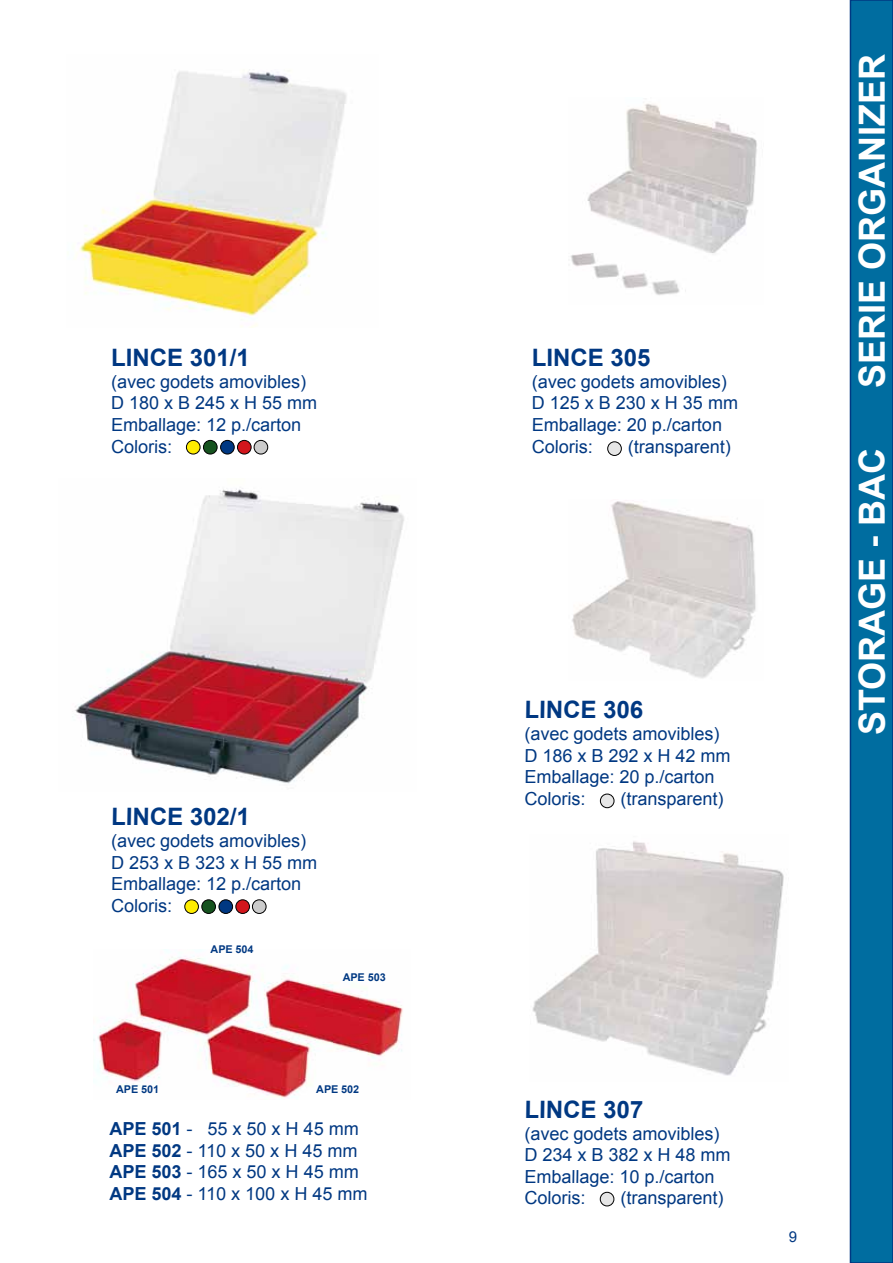
<style>
.page{position:relative;width:893px;height:1263px;background:#fff}
.page>*{position:absolute;margin:0;border:0;box-sizing:border-box;transform-origin:0 0}
.t1{font:700 36px "Arial";color:#fff}
.t2{font:700 24px "Arial";color:#003882}
.t3{font:18px/21.6px "Arial";color:#003882}
.t4{font:15px "Arial";color:#003882}
.t5{font:700 10.8px "Arial";color:#003882}
.s1{font-weight:700}
</style>
<div class="page">
<div style="left:850px;top:0;width:43px;height:1263px;background:#006da0"></div>
<div style="left:850px;top:0;width:43px;height:1263px;border:2px solid #003882"></div>
<img style="left:79px;top:70px;width:268px;height:257px">
<img style="left:72px;top:488px;width:332px;height:296px">
<div style="left:186px;top:440px;width:14px;height:14px;background:#ffed00;border-radius:50%"></div>
<div style="left:186px;top:440px;width:14px;height:14px;border:1px solid #000;border-radius:50%"></div>
<div style="left:203px;top:440px;width:14px;height:14px;background:#16531f;border-radius:50%"></div>
<div style="left:203px;top:440px;width:14px;height:14px;border:1px solid #000;border-radius:50%"></div>
<div style="left:221px;top:440px;width:13px;height:14px;background:#003882;border-radius:50%"></div>
<div style="left:220px;top:440px;width:14px;height:14px;border:1px solid #000;border-radius:50%"></div>
<div style="left:237px;top:440px;width:14px;height:14px;background:#d2161c;border-radius:50%"></div>
<div style="left:237px;top:440px;width:14px;height:14px;border:1px solid #000;border-radius:50%"></div>
<div style="left:254px;top:440px;width:14px;height:14px;background:#ccc;border-radius:50%"></div>
<div style="left:254px;top:440px;width:14px;height:14px;border:1px solid #000;border-radius:50%"></div>
<div style="left:608px;top:442px;width:13px;height:13px;background:#e6e6e6;border-radius:50%"></div>
<div style="left:607px;top:441px;width:15px;height:15px;border:1px solid #000;border-radius:50%"></div>
<div style="left:600px;top:1192px;width:14px;height:14px;background:#e6e6e6;border-radius:50%"></div>
<div style="left:600px;top:1192px;width:14px;height:14px;border:1px solid #000;border-radius:50%"></div>
<div style="left:185px;top:900px;width:13px;height:13px;background:#ffed00;border-radius:50%"></div>
<div style="left:185px;top:899px;width:14px;height:15px;border:1px solid #000;border-radius:50%"></div>
<div style="left:202px;top:900px;width:13px;height:13px;background:#16531f;border-radius:50%"></div>
<div style="left:202px;top:899px;width:14px;height:15px;border:1px solid #000;border-radius:50%"></div>
<div style="left:219px;top:900px;width:14px;height:13px;background:#003882;border-radius:50%"></div>
<div style="left:219px;top:899px;width:14px;height:15px;border:1px solid #000;border-radius:50%"></div>
<div style="left:236px;top:900px;width:13px;height:13px;background:#d2161c;border-radius:50%"></div>
<div style="left:236px;top:899px;width:14px;height:15px;border:1px solid #000;border-radius:50%"></div>
<div style="left:252px;top:900px;width:14px;height:13px;background:#ccc;border-radius:50%"></div>
<div style="left:252px;top:899px;width:14px;height:15px;border:1px solid #000;border-radius:50%"></div>
<img style="left:94px;top:949px;width:309px;height:149px">
<div style="left:600px;top:794px;width:14px;height:14px;background:#e6e6e6;border-radius:50%"></div>
<div style="left:600px;top:794px;width:14px;height:14px;border:1px solid #000;border-radius:50%"></div>
<img style="left:570px;top:103px;width:187px;height:192px">
<img style="left:572px;top:501px;width:184px;height:178px">
<img style="left:532px;top:841px;width:252px;height:235px">
<h2 class="t2" style="left:111px;top:342px;width:140px">LINCE 301/1</h2>
<p class="t3" style="left:111px;top:371px;width:208px">(avec godets amovibles)<br>D 180 x B 245 x H 55 mm<br>Emballage: 12 p./carton<br>Coloris:</p>
<h2 class="t2" style="left:111px;top:801px;width:141px">LINC E 302/1</h2>
<p class="t3" style="left:111px;top:830px;width:208px">(avec godets amovibles)<br>D 253 x B 323 x H 55 mm<br>Emballage: 12 p./carton<br>Coloris:</p>
<p class="t5" style="left:211px;top:941px;width:45px">APE 504</p>
<p class="t5" style="left:343px;top:970px;width:45px">APE 503</p>
<p class="t5" style="left:116px;top:1082px;width:45px">APE 501</p>
<p class="t5" style="left:316px;top:1082px;width:45px">APE 502</p>
<p class="t3" style="left:110px;top:1118px;width:260px"><span class="s1">APE 501</span> - 55 x 50 x H 45 mm<br><span class="s1">APE 502</span> - 110 x 50 x H 45 mm<br><span class="s1">APE 503</span> - 165 x 50 x H 45 mm<br><span class="s1">APE 504</span> - 110 x 100 x H 45 mm</p>
<h2 class="t2" style="left:532px;top:342px;width:120px">LINCE 305</h2>
<p class="t3" style="left:532px;top:371px;width:208px">(avec godets amovibles)<br>D 125 x B 230 x H 35 mm<br>Emballage: 20 p./carton<br>Coloris:</p>
<p class="t3" style="left:628px;top:436px;width:105px">(transparent)</p>
<h2 class="t2" style="left:524px;top:694px;width:121px">LINCE 306</h2>
<p class="t3" style="left:524px;top:723px;width:208px">(avec godets amovibles)<br>D 186 x B 292 x H 42 mm<br>Emballage: 20 p./carton<br>Coloris:</p>
<p class="t3" style="left:620px;top:788px;width:105px">(transparent)</p>
<h1 class="t1" style="left:848px;top:388px;width:336px;rotate:-90deg">SERIE ORGANIZER</h1>
<h1 class="t1" style="left:848px;top:735px;width:287px;rotate:-90deg">STORAGE - BAC</h1>
<h2 class="t2" style="left:524px;top:1094px;width:121px">LINCE 307</h2>
<p class="t3" style="left:524px;top:1122px;width:208px">(avec godets amovibles)<br>D 234 x B 382 x H 48 mm<br>Emballage: 10 p./carton<br>Coloris:</p>
<p class="t3" style="left:620px;top:1187px;width:105px">(transparent)</p>
<p class="t4" style="left:789px;top:1227px;width:10px">9</p>
</div>
